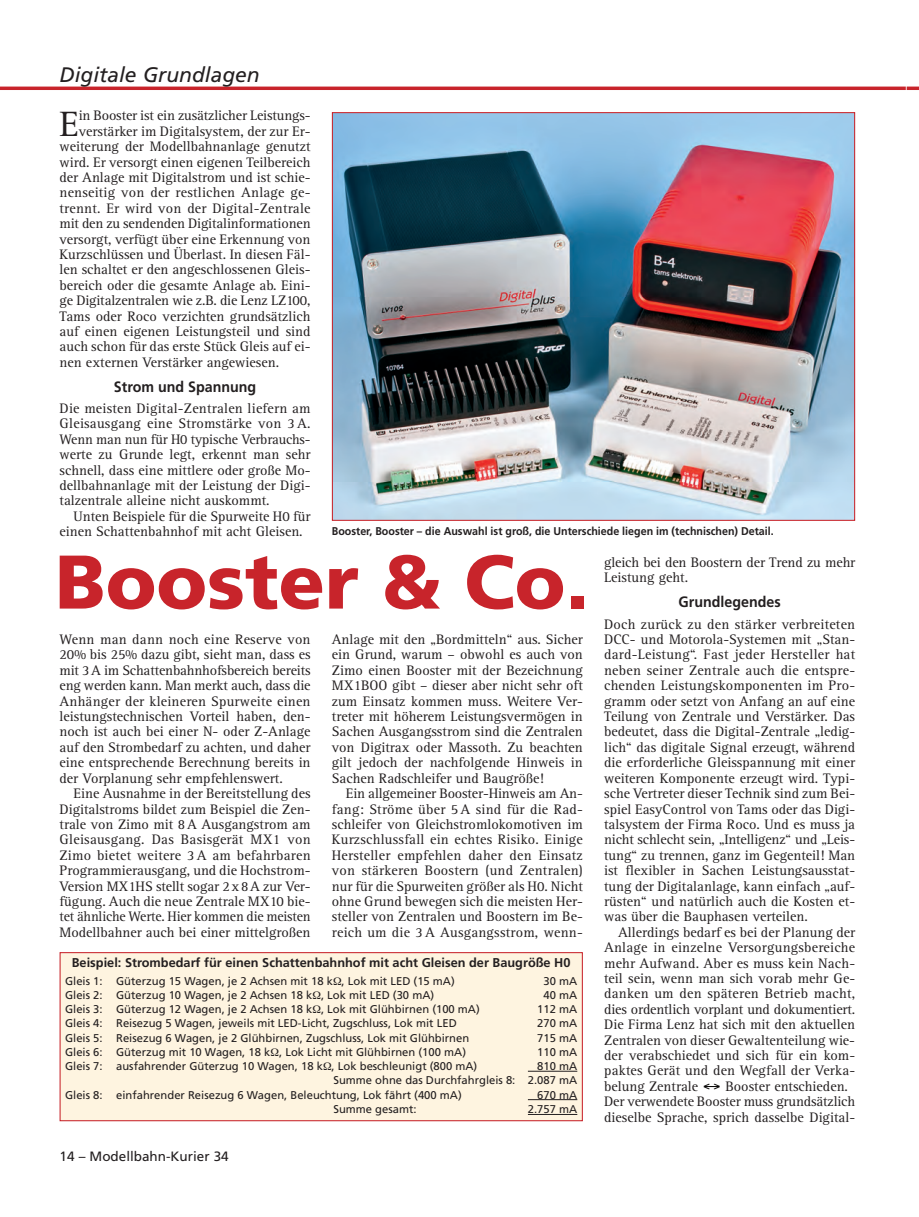
<style>
.page{position:relative;width:919px;height:1217px;background:#fff}
.page>*{position:absolute;margin:0;border:0;box-sizing:border-box;transform-origin:0 0}
.t1{font:900 75.75px "Frutiger";color:#c8242b}
.t2{font:36.3px "Rotis Serif";color:#231f20}
.t3{font:italic 21px "Frutiger";color:#231f20}
.t4{font:700 15px "Frutiger";color:#231f20;scale:.95 1}
.t5{font:14.25px/15.5px "Rotis Serif";color:#231f20;text-align:justify}
.t6{font:13.5px "Frutiger";color:#231f20}
.t7{font:700 12.75px "Frutiger";color:#231f20}
.t8{font:11.25px "Frutiger";color:#231f20}
.t9{font:700 11.25px "Frutiger";color:#231f20;scale:.95 1}
.s1{color:#070504}
</style>
<div class="page">
<svg style="left:906px;top:87px;width:12px;height:3px"></svg>
<hr style="left:0;top:87px;width:905px;height:3px;background:#c8242b">
<div style="left:61px;top:952px;width:520px;height:167px;background:#fef4e0"></div>
<div style="left:60px;top:951px;width:523px;height:169px;border:1px solid #c8242b"></div>
<hr style="left:528px;top:1070px;width:49px;height:1px;background:#231f20">
<hr style="left:528px;top:1099px;width:49px;height:1px;background:#231f20">
<hr style="left:528px;top:1113px;width:49px;height:1px;background:#231f20">
<img style="left:334px;top:114px;width:519px;height:404px">
<h3 class="t3" style="left:60px;top:62px;width:202px">Digitale Grundlagen</h3>
<h2 class="t2" style="left:60px;top:103px;width:21px">E</h2>
<p class="t5" style="left:79px;top:108px;width:233px">in Booster ist ein zusätzlicher Leistungs-</p>
<p class="t5" style="left:79px;top:124px;width:233px">verstärker im Digitalsystem, der zur Er-</p>
<p class="t5" style="left:60px;top:139px;width:252px">weiterung der Modellbahnanlage genutzt</p>
<p class="t5" style="left:60px;top:154px;width:252px">wird. Er versorgt einen eigenen Teilbereich</p>
<p class="t5" style="left:60px;top:170px;width:252px">der Anlage mit Digitalstrom und ist schie-</p>
<p class="t5" style="left:60px;top:185px;width:252px">nenseitig von der restlichen Anlage ge-</p>
<p class="t5" style="left:60px;top:201px;width:252px">trennt. Er wird von der Digital-Zentrale</p>
<p class="t5" style="left:60px;top:216px;width:252px">mit den zu sendenden Digitalinformationen</p>
<p class="t5" style="left:60px;top:231px;width:252px">versorgt, verfügt über eine Erkennung von</p>
<p class="t5" style="left:60px;top:247px;width:252px">Kurzschlüssen und Überlast. In diesen Fäl-</p>
<p class="t5" style="left:60px;top:262px;width:252px">len schaltet er den angeschlossenen Gleis-</p>
<p class="t5" style="left:60px;top:278px;width:252px">bereich oder die gesamte Anlage ab. Eini-</p>
<p class="t5" style="left:60px;top:293px;width:252px">ge Digitalzentralen wie z.B. die Lenz LZ100,</p>
<p class="t5" style="left:60px;top:308px;width:252px">Tams oder Roco verzichten grundsätzlich</p>
<p class="t5" style="left:60px;top:324px;width:252px">auf einen eigenen Leistungsteil und sind</p>
<p class="t5" style="left:60px;top:339px;width:252px">auch schon für das erste Stück Gleis auf ei-</p>
<p class="t5" style="left:60px;top:355px;width:221px">nen externen Verstärker angewiesen.</p>
<p class="t4" style="left:114px;top:377px;width:151px">Strom und Spannung</p>
<p class="t5" style="left:60px;top:401px;width:252px">Die meisten Digital-Zentralen liefern am Gleisausgang eine Stromstärke von 3 A.<br>Wenn man nun für H0 typische Verbrauchs&shy;werte zu Grunde legt, erkennt man sehr schnell, dass eine mittlere oder große Mo&shy;dellbahnanlage mit der Leistung der Digi&shy;talzentrale alleine nicht auskommt.</p>
<p class="t5" style="left:60px;top:508px;width:252px;text-indent:14px">Unten Beispiele für die Spurweite H0 für einen Schattenbahnhof mit acht Gleisen.</p>
<p class="t9" style="left:332px;top:524px;width:466px">Booster, Booster – die Auswahl ist groß, die Unterschiede liegen im (technischen) Detail.</p>
<h1 class="t1" style="left:55px;top:536px;width:535px">Booster &amp; Co.</h1>
<p class="t5" style="left:60px;top:632px;width:252px">Wenn man dann noch eine Reserve von 20% bis 25% dazu gibt, sieht man, dass es mit 3 A im Schattenbahnhofsbereich bereits eng werden kann. Man merkt auch, dass die Anhänger der kleineren Spurweite einen leistungstechnischen Vorteil haben, den&shy;noch ist auch bei einer N- oder Z-Anlage auf den Strombedarf zu achten, und daher eine entsprechende Berechnung bereits in der Vorplanung sehr empfehlenswert.</p>
<p class="t5" style="left:60px;top:785px;width:252px;text-indent:14px">Eine Ausnahme in der Bereitstellung des Digitalstroms bildet zum Beispiel die Zen&shy;trale von Zimo mit 8 A Ausgangstrom am Gleisausgang. Das Basisgerät MX1 von Zimo bietet weitere 3 A am befahrbaren Programmierausgang, und die Hochstrom-Version MX1HS stellt sogar 2 x 8 A zur Ver&shy;fügung. Auch die neue Zentrale MX10 bie&shy;tet ähnliche Werte. Hier kommen die meisten Modellbahner auch bei einer mittelgroßen</p>
<p class="t5" style="left:332px;top:632px;width:252px">Anlage mit den „Bordmitteln“ aus. Sicher ein Grund, warum – obwohl es auch von Zimo einen Booster mit der Bezeichnung MX1BOO gibt – dieser aber nicht sehr oft zum Einsatz kommen muss. Weitere Ver&shy;treter mit höherem Leistungsvermögen in Sachen Ausgangsstrom sind die Zentralen von Digitrax oder Massoth. Zu beachten gilt jedoch der nachfolgende Hinweis in Sachen Radschleifer und Baugröße!</p>
<p class="t5" style="left:332px;top:785px;width:252px;text-indent:14px">Ein allgemeiner Booster-Hinweis am An - fang: Ströme über 5 A sind für die Rad&shy;schleifer von Gleichstromlokomotiven im Kurzschlussfall ein echtes Risiko. Einige Hersteller empfehlen daher den Einsatz von stärkeren Boostern (und Zentralen) nur für die Spurweiten größer als H0. Nicht ohne Grund bewegen sich die meisten Her&shy;steller von Zentralen und Boostern im Be&shy;reich um die 3 A Ausgangsstrom, wenn-</p>
<p class="t7" style="left:72px;top:955px;width:500px">Beispiel: Strombedarf für einen Schattenbahnhof mit acht Gleisen der Baugröße H0</p>
<p class="t8" style="left:65px;top:974px;width:391px">Gleis 1: Güterzug 15 Wagen, je 2 Achsen mit 18 k , Lok mit LED (15 mA)</p>
<p class="t8" style="left:543px;top:974px;width:35px">30 mA</p>
<p class="t8" style="left:65px;top:988px;width:370px">Gleis 2: Güterzug 10 Wagen, je 2 Achsen 18 k , Lok mit LED (30 mA)</p>
<p class="t8" style="left:543px;top:988px;width:35px">40 mA</p>
<p class="t8" style="left:65px;top:1002px;width:416px">Gleis 3: Güterzug 12 Wagen, je 2 Achsen 18 k , Lok mit Glühbirnen (100 mA)</p>
<p class="t8" style="left:537px;top:1002px;width:42px">112 mA</p>
<p class="t8" style="left:65px;top:1016px;width:393px">Gleis 4: Reisezug 5 Wagen, jeweils mit LED-Licht, Zugschluss, Lok mit LED</p>
<p class="t8" style="left:537px;top:1016px;width:42px">270 mA</p>
<p class="t8" style="left:65px;top:1030px;width:405px">Gleis 5: Reisezug 6 Wagen, je 2 Glühbirnen, Zugschluss, Lok mit Glühbirnen</p>
<p class="t8" style="left:537px;top:1030px;width:42px">715 mA</p>
<p class="t8" style="left:65px;top:1045px;width:402px">Gleis 6: Güterzug mit 10 Wagen, 18 k , Lok Licht mit Glühbirnen (100 mA)</p>
<p class="t8" style="left:537px;top:1045px;width:42px">110 mA</p>
<p class="t8" style="left:65px;top:1059px;width:413px">Gleis 7: ausfahrender Güterzug 10 Wagen, 18 k , Lok beschleunigt (800 mA)</p>
<p class="t8" style="left:537px;top:1059px;width:42px">810 mA</p>
<p class="t8" style="left:333px;top:1073px;width:245px">Summe ohne das Durchfahrgleis 8: 2.087 mA</p>
<p class="t8" style="left:65px;top:1087px;width:398px">Gleis 8: einfahrender Reisezug 6 Wagen, Beleuchtung, Lok fährt (400 mA)</p>
<p class="t8" style="left:537px;top:1087px;width:42px">670 mA</p>
<p class="t8" style="left:333px;top:1102px;width:85px">Summe gesamt:</p>
<p class="t8" style="left:528px;top:1102px;width:51px">2.757 mA</p>
<p class="t6" style="left:60px;top:1148px;width:171px">14 – Modellbahn-Kurier 34</p>
<p class="t5" style="left:604px;top:555px;width:252px">gleich bei den Boostern der Trend zu mehr<br>Leistung geht.</p>
<p class="t4" style="left:678px;top:593px;width:109px">Grundlegendes</p>
<p class="t5" style="left:604px;top:616px;width:252px">Doch zurück zu den stärker verbreiteten DCC- und Motorola-Systemen mit „Stan&shy;dard-Leistung“. Fast jeder Hersteller hat neben seiner Zentrale auch die entspre&shy;chenden Leistungskomponenten im Pro&shy;gramm oder setzt von Anfang an auf eine Teilung von Zentrale und Verstärker. Das bedeutet, dass die Digital-Zentrale „ledig&shy;lich“ das digitale Signal erzeugt, während die erforderliche Gleisspannung mit einer weiteren Komponente erzeugt wird. Typi&shy;sche Vertreter dieser Technik sind zum Bei&shy;spiel EasyControl von Tams oder das Digi&shy;talsystem der Firma Roco. Und es muss ja nicht schlecht sein, „Intelligenz“ und „Leis - tung“ zu trennen, ganz im Gegenteil! Man ist flexibler in Sachen Leistungsausstat&shy;tung der Digitalanlage, kann einfach „auf&shy;rüsten“ und natürlich auch die Kosten et&shy;was über die Bauphasen verteilen.</p>
<p class="t5" style="left:604px;top:924px;width:252px;text-align:left;text-indent:14px">Allerdings bedarf es bei der Planung der Anlage in einzelne Versorgungsbereiche mehr Aufwand. Aber es muss kein Nach&shy;teil sein, wenn man sich vorab mehr Ge&shy;danken um den späteren Betrieb macht, dies ordentlich vorplant und dokumentiert.<br>Die Firma Lenz hat sich mit den aktuellen Zentralen von dieser Gewaltenteilung wie&shy;der verabschiedet und sich für ein kom&shy;paktes Gerät und den Wegfall der Verka&shy;belung Zentrale <span class="s1">↔</span> Booster entschieden.<br>Der verwendete Booster muss grundsätzlich dieselbe Sprache, sprich dasselbe Digital-</p>
</div>
